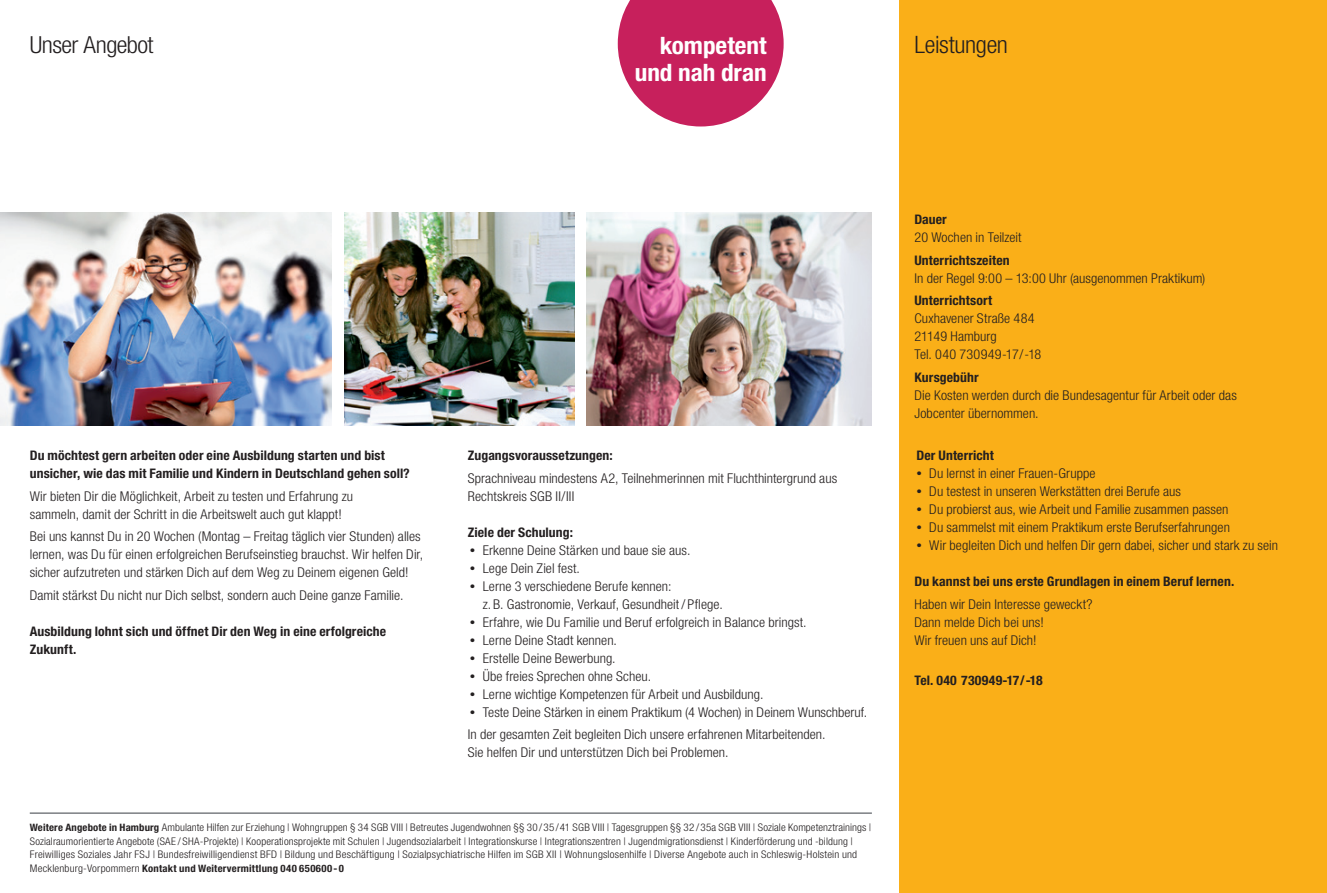
<style>
.page{position:relative;width:1327px;height:893px;background:#fff}
.page>*{position:absolute;margin:0;border:0;box-sizing:border-box;transform-origin:0 0}
._16_Zwischenüberschr{font:700 condensed 24px "Helvetica Neue LT Pro";color:#fff;scale:1.05 1}
._16_headlines{font:300 condensed 24px "Helvetica Neue LT Std";letter-spacing:-.015em;color:#231f20;scale:1.04 1}
._16_headlines-2{font:300 condensed 23.55px "Helvetica Neue LT Std";letter-spacing:-.025em;color:#231f20;scale:1.06 1}
._16_fließ{font:300 condensed 13.5px/18px "Helvetica Neue LT Std";letter-spacing:.005em;color:#231f20;scale:1.05 1}
._16_fließ_liste{font:300 condensed 13.5px/18px "Helvetica Neue LT Std";letter-spacing:.005em;color:#231f20;scale:1.05 1}
._16_fließ_ohne_absat{font:300 condensed 13.5px "Helvetica Neue LT Std";letter-spacing:.005em;color:#231f20;scale:1.05 1}
._16_fließ-2{font:700 condensed 13.2px/18px "Helvetica Neue LT Pro";letter-spacing:.005em;color:#231f20;scale:1.04 1}
._16_fließ_ohne_absat-2{font:700 condensed 13.2px "Helvetica Neue LT Pro";letter-spacing:.005em;color:#231f20;scale:1.04 1}
._16_fließ_liste-2{font:700 condensed 13.2px "Helvetica Neue LT Pro";letter-spacing:.01em;color:#231f20;scale:1.04 1}
._16_klein___Impressu{font:300 condensed 10.5px/13.5px "Helvetica Neue LT Std";letter-spacing:.015em;color:#231f20;scale:1.05 1}
._16_klein___Impressu-2{font:700 condensed 10.2px "Helvetica Neue LT Pro";letter-spacing:.02em;color:#231f20;scale:1.05 1}
.s1{font-size:10.5px}
.s2{font-family:"Helvetica Neue LT Pro";font-weight:700;font-size:10.2px}
.s3{font-family:"Helvetica Neue LT Std";font-weight:300;font-size:10.5px}
</style>
<div class="page">
<div style="left:899px;top:0;width:428px;height:893px;background:#faaf18"></div>
<img style="left:587px;top:213px;width:285px;height:212px">
<img style="left:344px;top:213px;width:230px;height:212px">
<svg style="left:618px;top:0;width:165px;height:126px;background:#cf4274"></svg>
<img style="left:0;top:213px;width:332px;height:212px">
<hr style="left:30px;top:813px;width:842px;height:1px;background:#383d44">
<p class="_16_headlines-2" style="left:30px;top:31px;width:118px">Unser Angebot</p>
<p class="_16_Zwischenüberschr" style="left:660px;top:31px;width:103px">kompetent</p>
<p class="_16_headlines" style="left:914px;top:31px;width:91px">Leistungen</p>
<p class="_16_Zwischenüberschr" style="left:635px;top:58px;width:127px">und nah dran</p>
<p class="_16_fließ-2" style="left:30px;top:447px;width:367px">Du möchtest gern arbeiten oder eine Ausbildung starten und bist unsicher, wie das mit Familie und Kindern in Deutschland gehen soll?</p>
<p class="_16_fließ" style="left:30px;top:487px;width:309px">Wir bieten Dir die Möglichkeit, Arbeit zu testen und Erfahrung zu sammeln, damit der Schritt in die Arbeitswelt auch gut klappt!</p>
<p class="_16_fließ" style="left:30px;top:527px;width:376px">Bei uns kannst Du in 20 Wochen (Montag – Freitag täglich vier Stunden) alles lernen, was Du für einen erfolgreichen Berufseinstieg brauchst. Wir helfen Dir, sicher aufzutreten und stärken Dich auf dem Weg zu Deinem eigenen Geld!</p>
<p class="_16_fließ" style="left:30px;top:586px;width:357px">Damit stärkst Du nicht nur Dich selbst, sondern auch Deine ganze Familie.</p>
<p class="_16_fließ-2" style="left:30px;top:622px;width:344px">Ausbildung lohnt sich und öffnet Dir den Weg in eine erfolgreiche<br>Zukunft.</p>
<p class="_16_fließ-2" style="left:468px;top:447px;width:141px">Zugangsvoraussetzungen:</p>
<p class="_16_fließ" style="left:468px;top:469px;width:353px">Sprachniveau mindestens A2, Teilnehmerinnen mit Fluchthintergrund aus<br>Rechtskreis SGB II/III</p>
<p class="_16_fließ-2" style="left:468px;top:523px;width:103px">Ziele der Schulung:</p>
<p class="_16_fließ_liste" style="left:470px;top:541px;width:212px"><span class="s1">•</span> Erkenne Deine Stärken und baue sie aus.</p>
<p class="_16_fließ_liste" style="left:470px;top:559px;width:106px"><span class="s1">•</span> Lege Dein Ziel fest.</p>
<p class="_16_fließ_liste" style="left:483px;top:577px;width:230px;text-indent:-13px"><span class="s1">•</span> Lerne 3 verschiedene Berufe kennen:<br>z. B. Gastronomie, Verkauf, Gesundheit / Pflege.</p>
<p class="_16_fließ_liste" style="left:470px;top:613px;width:322px"><span class="s1">•</span> Erfahre, wie Du Familie und Beruf erfolgreich in Balance bringst.</p>
<p class="_16_fließ_liste" style="left:470px;top:631px;width:141px"><span class="s1">•</span> Lerne Deine Stadt kennen.</p>
<p class="_16_fließ_liste" style="left:470px;top:649px;width:140px"><span class="s1">•</span> Erstelle Deine Bewerbung.</p>
<p class="_16_fließ_liste" style="left:470px;top:667px;width:174px"><span class="s1">•</span> Übe freies Sprechen ohne Scheu.</p>
<p class="_16_fließ_liste" style="left:470px;top:685px;width:281px"><span class="s1">•</span> Lerne wichtige Kompetenzen für Arbeit und Ausbildung.</p>
<p class="_16_fließ_liste" style="left:470px;top:703px;width:380px"><span class="s1">•</span> Teste Deine Stärken in einem Praktikum (4 Wochen) in Deinem Wunschberuf.</p>
<p class="_16_fließ" style="left:468px;top:725px;width:342px">In der gesamten Zeit begleiten Dich unsere erfahrenen Mitarbeitenden.<br>Sie helfen Dir und unterstützen Dich bei Problemen.</p>
<p class="_16_fließ-2" style="left:914px;top:211px;width:33px">Dauer</p>
<p class="_16_fließ" style="left:914px;top:228px;width:104px">20 Wochen in Teilzeit</p>
<p class="_16_fließ-2" style="left:914px;top:251px;width:93px">Unterrichtszeiten</p>
<p class="_16_fließ" style="left:914px;top:269px;width:279px">In der Regel 9:00 – 13:00 Uhr (ausgenommen Praktikum)</p>
<p class="_16_fließ-2" style="left:914px;top:292px;width:76px">Unterrichtsort</p>
<p class="_16_fließ" style="left:914px;top:309px;width:122px">Cuxhavener Straße 484<br>21149 Hamburg<br>Tel. 040 730949-17/-18</p>
<p class="_16_fließ-2" style="left:914px;top:368px;width:63px">Kursgebühr</p>
<p class="_16_fließ" style="left:914px;top:386px;width:308px">Die Kosten werden durch die Bundesagentur für Arbeit oder das<br>Jobcenter übernommen.</p>
<p class="_16_fließ_liste-2" style="left:916px;top:448px;width:76px">Der Unterricht</p>
<p class="_16_fließ_liste" style="left:916px;top:464px;width:172px"><span class="s1">•</span> Du lernst in einer Frauen-Gruppe</p>
<p class="_16_fließ_liste" style="left:916px;top:482px;width:253px"><span class="s1">•</span> Du testest in unseren Werkstätten drei Berufe aus</p>
<p class="_16_fließ_liste" style="left:916px;top:500px;width:299px"><span class="s1">•</span> Du probierst aus, wie Arbeit und Familie zusammen passen</p>
<p class="_16_fließ_liste" style="left:916px;top:518px;width:300px"><span class="s1">•</span> Du sammelst mit einem Praktikum erste Berufserfahrungen</p>
<p class="_16_fließ_liste" style="left:916px;top:536px;width:346px"><span class="s1">•</span> Wir begleiten Dich und helfen Dir gern dabei, sicher und stark zu sein</p>
<p class="_16_fließ_ohne_absat-2" style="left:914px;top:574px;width:309px">Du kannst bei uns erste Grundlagen in einem Beruf lernen.</p>
<p class="_16_fließ" style="left:914px;top:595px;width:171px">Haben wir Dein Interesse geweckt?</p>
<p class="_16_fließ_ohne_absat" style="left:914px;top:614px;width:125px">Dann melde Dich bei uns!</p>
<p class="_16_fließ_ohne_absat" style="left:914px;top:632px;width:118px">Wir freuen uns auf Dich!</p>
<p class="_16_fließ-2" style="left:914px;top:672px;width:125px">Tel. 040 730949-17/-18</p>
<p class="_16_klein___Impressu" style="left:30px;top:821px;width:803px"><span class="s2">Weitere Angebote in Hamburg</span> Ambulante Hilfen zur Erziehung | Wohngruppen § 34 SGB VIII | Betreutes Jugendwohnen §§ 30/ 35 /41 SGB VIII | Tagesgruppen §§ 32 / 35a SGB VIII | Soziale Kompetenztrainings |<br>Sozialraumorientierte Angebote (SAE / SHA-Projekte) | Kooperationsprojekte mit Schulen | Jugendsozialarbeit | Integrationskurse | Integrationszentren | Jugendmigrationsdienst | Kinderförderung und -bildung |<br>Freiwilliges Soziales Jahr FSJ | Bundesfreiwilligendienst BFD | Bildung und Beschäftigung | Sozialpsychiatrische Hilfen im SGB XII | Wohnungslosenhilfe | Diverse Angebote auch in Schleswig-Holstein und</p>
<p class="_16_klein___Impressu-2" style="left:30px;top:862px;width:301px"><span class="s3">Mecklenburg-Vorpommern</span> Kontakt und Weitervermittlung 040 650600 - 0</p>
</div>
